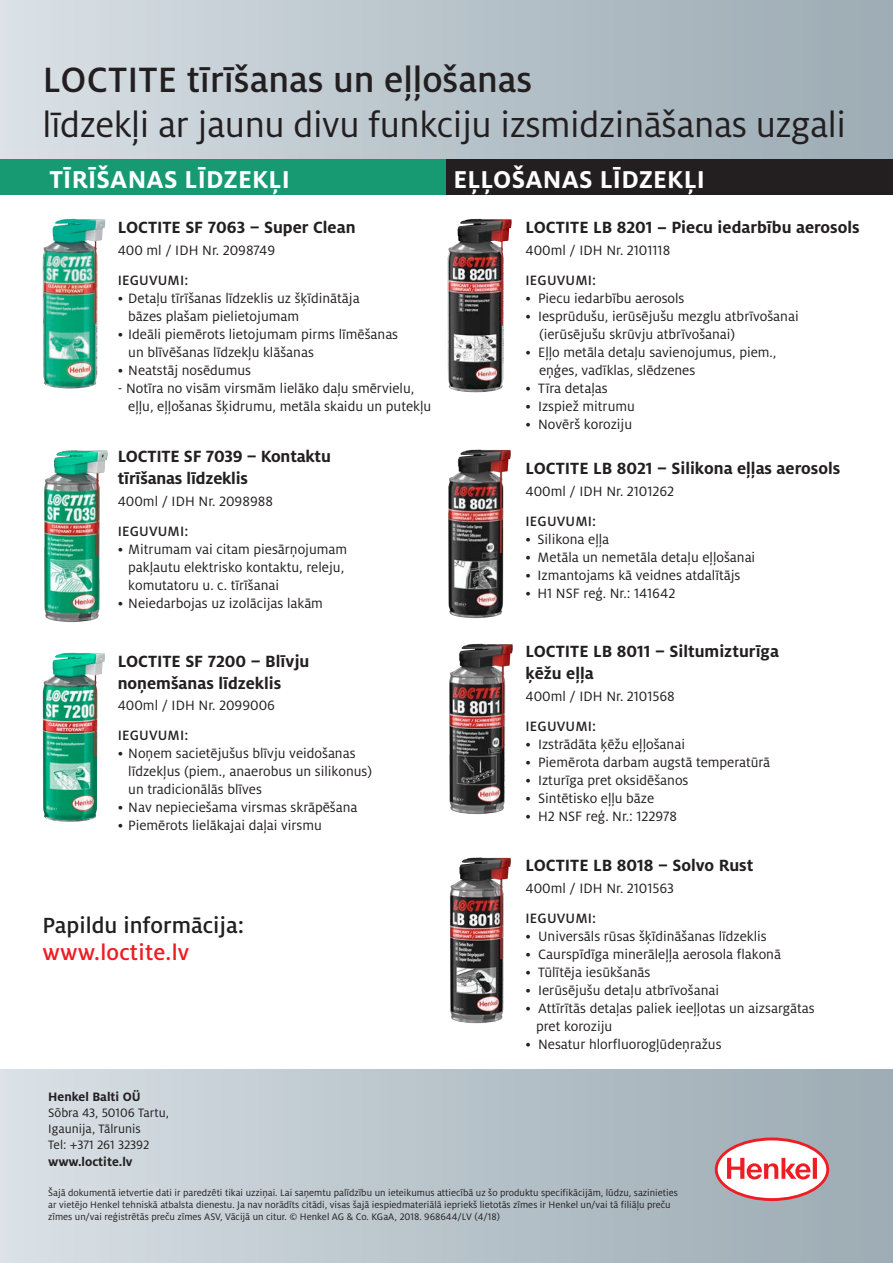
<style>
.page{position:relative;width:893px;height:1263px;background:#fff}
.page>*{position:absolute;margin:0;border:0;box-sizing:border-box;transform-origin:0 0}
._2_sub_Rück{font:39px "Henkel Milo";letter-spacing:-.01em;color:#231f20}
.t1{font:500 39px "Henkel Milo";color:#231f20}
._3_Head_im_balken{font:700 27px "Henkel Milo";letter-spacing:.01em;color:#fff}
.t2{font:500 24.3px "Henkel Milo";color:#231f20}
.t3{font:500 24.3px "Henkel Milo";letter-spacing:.01em;color:#ee1d23}
.t4{font:700 18px/21.6px "Henkel Milo";color:#231f20}
.t5{font:15px/18px "Henkel Milo";color:#231f20}
.t6{font:500 15px "Henkel Milo";letter-spacing:.01em;color:#231f20}
.Fließtext_9pt{font:13.5px/16.2px "Henkel Milo";color:#231f20}
.Fließtext_9pt-2{font:700 13.5px "Henkel Milo";color:#231f20}
.Footnote{font:10.5px/12px "Henkel Milo";color:#231f20}
</style>
<div class="page">
<div style="left:0;top:0;width:893px;height:1263px;background:linear-gradient(to right,#d8e0e5,#9baab2)"></div>
<svg style="left:713px;top:1133px;width:119px;height:74px"></svg>
<div style="left:0;top:175px;width:893px;height:894px;background:#fff"></div>
<img style="left:43px;top:219px;width:62px;height:170px">
<img style="left:43px;top:652px;width:62px;height:170px">
<img style="left:44px;top:450px;width:63px;height:173px">
<div style="left:0;top:159px;width:446px;height:36px;background:#179a72"></div>
<div style="left:446px;top:159px;width:447px;height:36px;background:#231f20"></div>
<img style="left:448px;top:449px;width:63px;height:170px">
<img style="left:449px;top:643px;width:64px;height:172px">
<img style="left:448px;top:219px;width:64px;height:173px">
<img style="left:450px;top:857px;width:61px;height:167px">
<p class="t1" style="left:43px;top:58px;width:491px">LOCTITE tīrīšanas un eļļošanas</p>
<p class="_2_sub_Rück" style="left:43px;top:103px;width:805px">līdzekļi ar jaunu divu funkciju izsmidzināšanas uzgali</p>
<p class="_3_Head_im_balken" style="left:49px;top:164px;width:242px">TĪRĪŠANAS LĪDZEKĻI</p>
<p class="_3_Head_im_balken" style="left:453px;top:164px;width:253px">EĻĻOŠANAS LĪDZEKĻI</p>
<p class="t4" style="left:118px;top:216px;width:239px">LOCTITE SF 7063 – Super Clean</p>
<p class="t5" style="left:118px;top:241px;width:159px">400 ml / IDH Nr. 2098749</p>
<p class="t6" style="left:118px;top:272px;width:72px">IEGUVUMI:</p>
<p class="t5" style="left:128px;top:289px;width:233px;text-indent:-10px">• Detaļu tīrīšanas līdzeklis uz šķīdinātāja bāzes plašam pielietojumam</p>
<p class="t5" style="left:128px;top:325px;width:271px;text-indent:-10px">• Ideāli piemērots lietojumam pirms līmēšanas un blīvēšanas līdzekļu klāšanas</p>
<p class="t5" style="left:118px;top:361px;width:135px">• Neatstāj nosēdumus</p>
<p class="t5" style="left:128px;top:379px;width:305px;text-indent:-10px">- Notīra no visām virsmām lielāko daļu smērvielu, eļļu, eļļošanas šķidrumu, metāla skaidu un putekļu</p>
<p class="t4" style="left:118px;top:446px;width:215px">LOCTITE SF 7039 – Kontaktu tīrīšanas līdzeklis</p>
<p class="t5" style="left:118px;top:492px;width:157px">400ml / IDH Nr. 2098988</p>
<p class="t6" style="left:118px;top:523px;width:72px">IEGUVUMI:</p>
<p class="t5" style="left:128px;top:540px;width:221px;text-indent:-10px">• Mitrumam vai citam piesārņojumam pakļautu elektrisko kontaktu, releju, komutatoru u. c. tīrīšanai</p>
<p class="t5" style="left:118px;top:594px;width:207px">• Neiedarbojas uz izolācijas lakām</p>
<p class="t4" style="left:118px;top:650px;width:193px">LOCTITE SF 7200 – Blīvju noņemšanas līdzeklis</p>
<p class="t5" style="left:118px;top:696px;width:159px">400ml / IDH Nr. 2099006</p>
<p class="t6" style="left:118px;top:727px;width:72px">IEGUVUMI:</p>
<p class="t5" style="left:128px;top:744px;width:245px;text-indent:-10px">• Noņem sacietējušus blīvju veidošanas līdzekļus (piem., anaerobus un silikonus) un tradicionālās blīves</p>
<p class="t5" style="left:118px;top:798px;width:241px">• Nav nepieciešama virsmas skrāpēšana</p>
<p class="t5" style="left:118px;top:816px;width:206px">• Piemērots lielākajai daļai virsmu</p>
<p class="t2" style="left:43px;top:912px;width:203px">Papildu informācija:</p>
<p class="t3" style="left:43px;top:939px;width:148px">www.loctite.lv</p>
<p class="Fließtext_9pt-2" style="left:48px;top:1089px;width:94px">Henkel Balti OÜ</p>
<p class="Fließtext_9pt" style="left:48px;top:1105px;width:122px">Sõbra 43, 50106 Tartu,<br>Igaunija, Tālrunis</p>
<p class="Fließtext_9pt" style="left:48px;top:1137px;width:103px">Tel: +371 261 32392</p>
<p class="Fließtext_9pt-2" style="left:48px;top:1153px;width:86px">www.loctite.lv</p>
<p class="t4" style="left:525px;top:216px;width:336px">LOCTITE LB 8201 – Piecu iedarbību aerosols</p>
<p class="t5" style="left:525px;top:241px;width:146px">400ml / IDH Nr. 2101118</p>
<p class="t6" style="left:526px;top:272px;width:72px">IEGUVUMI:</p>
<p class="t5" style="left:525px;top:289px;width:160px">• Piecu iedarbību aerosols</p>
<p class="t5" style="left:539px;top:307px;width:261px;text-indent:-14px">• Iesprūdušu, ierūsējušu mezglu atbrīvošanai (ierūsējušu skrūvju atbrīvošanai)</p>
<p class="t5" style="left:539px;top:343px;width:239px;text-indent:-14px">• Eļļo metāla detaļu savienojumus, piem., eņģes, vadīklas, slēdzenes</p>
<p class="t5" style="left:525px;top:379px;width:84px">• Tīra detaļas</p>
<p class="t5" style="left:525px;top:397px;width:111px">• Izspiež mitrumu</p>
<p class="t5" style="left:525px;top:415px;width:108px">• Novērš koroziju</p>
<p class="t4" style="left:525px;top:458px;width:316px">LOCTITE LB 8021 – Silikona eļļas aerosols</p>
<p class="t5" style="left:525px;top:482px;width:150px">400ml / IDH Nr. 2101262</p>
<p class="t6" style="left:526px;top:513px;width:72px">IEGUVUMI:</p>
<p class="t5" style="left:525px;top:530px;width:85px">• Silikona eļļa</p>
<p class="t5" style="left:525px;top:548px;width:231px">• Metāla un nemetāla detaļu eļļošanai</p>
<p class="t5" style="left:525px;top:566px;width:216px">• Izmantojams kā veidnes atdalītājs</p>
<p class="t5" style="left:525px;top:584px;width:151px">• H1 NSF reģ. Nr.: 141642</p>
<p class="t4" style="left:525px;top:641px;width:255px">LOCTITE LB 8011 – Siltumizturīga ķēžu eļļa</p>
<p class="t5" style="left:525px;top:687px;width:151px">400ml / IDH Nr. 2101568</p>
<p class="t6" style="left:526px;top:717px;width:72px">IEGUVUMI:</p>
<p class="t5" style="left:525px;top:735px;width:161px">• Izstrādāta ķēžu eļļošanai</p>
<p class="t5" style="left:525px;top:753px;width:246px">• Piemērota darbam augstā temperatūrā</p>
<p class="t5" style="left:525px;top:771px;width:164px">• Izturīga pret oksidēšanos</p>
<p class="t5" style="left:525px;top:789px;width:130px">• Sintētisko eļļu bāze</p>
<p class="t5" style="left:525px;top:807px;width:153px">• H2 NSF reģ. Nr.: 122978</p>
<p class="t4" style="left:525px;top:855px;width:229px">LOCTITE LB 8018 – Solvo Rust</p>
<p class="t5" style="left:525px;top:879px;width:150px">400ml / IDH Nr. 2101563</p>
<p class="t6" style="left:526px;top:910px;width:72px">IEGUVUMI:</p>
<p class="t5" style="left:525px;top:927px;width:243px">• Universāls rūsas šķīdināšanas līdzeklis</p>
<p class="t5" style="left:525px;top:945px;width:257px">• Caurspīdīga minerāleļļa aerosola flakonā</p>
<p class="t5" style="left:525px;top:963px;width:126px">• Tūlītēja iesūkšanās</p>
<p class="t5" style="left:525px;top:981px;width:195px">• Ierūsējušu detaļu atbrīvošanai</p>
<p class="t5" style="left:536px;top:999px;width:280px;text-indent:-10px">• Attīrītās detaļas paliek ieeļļotas un aizsargātas pret koroziju</p>
<p class="t5" style="left:525px;top:1035px;width:198px">• Nesatur hlorfluorogļūdeņražus</p>
<p class="Footnote" style="left:48px;top:1187px;width:631px">Šajā dokumentā ietvertie dati ir paredzēti tikai uzziņai. Lai saņemtu palīdzību un ieteikumus attiecībā uz šo produktu specifikācijām, lūdzu, sazinieties ar vietējo Henkel tehniskā atbalsta dienestu. Ja nav norādīts citādi, visas šajā iespiedmateriālā iepriekš lietotās zīmes ir Henkel un/vai tā filiāļu preču zīmes un/vai reģistrētās preču zīmes ASV, Vācijā un citur. © Henkel AG &amp; Co. KGaA, 2018. 968644/LV (4/18)</p>
</div>
